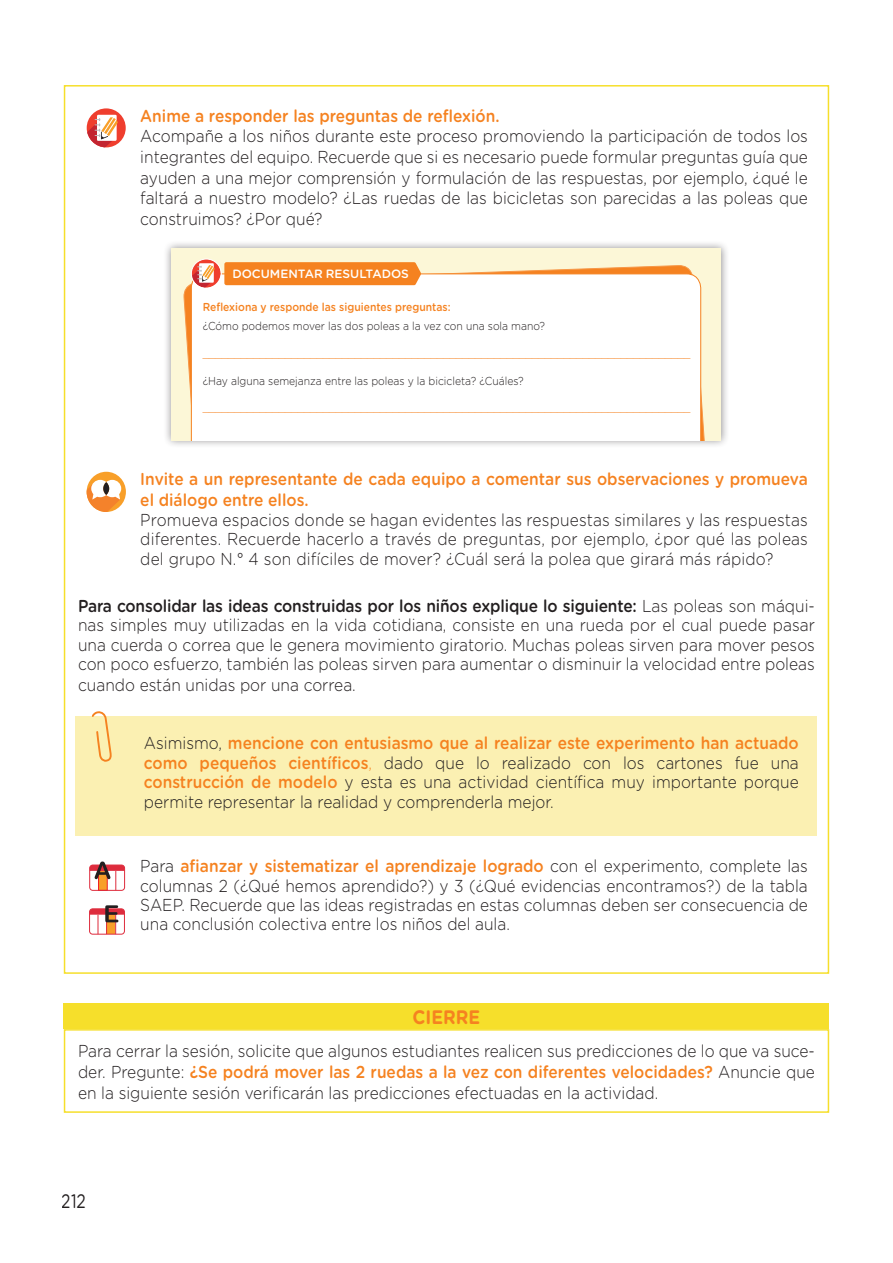
<style>
.page{position:relative;width:893px;height:1263px;background:#fff}
.page>*{position:absolute;margin:0;border:0;box-sizing:border-box;transform-origin:0 0}
.t1{font:700 19.5px "Gotham Rounded";color:#f58220;scale:.9 1}
.t2{font:19.5px "Gotham Rounded";color:#231f20;scale:.8 1}
.t3{font:300 17.25px/19.5px "Gotham Rounded";color:#231f20;text-align:justify;scale:.9 1}
.t4{font:500 17.25px/20.7px "Gotham Rounded";color:#f58220;scale:.9 1}
.t5{font:500 12px "Gotham Rounded";color:#fff}
.t6{font:300 11.55px "Gotham Rounded";color:#f58220;scale:.9 1}
.t7{font:300 11.55px "Gotham Rounded";color:#231f20;scale:.9 1}
.t8{font:500 11.55px "Gotham Rounded";color:#f58220;scale:.9 1}
.s1{font-weight:500}
.s2{font-weight:500;color:#f58220}
.s3{color:#f58220}
</style>
<div class="page">
<svg style="left:87px;top:108px;width:39px;height:39px"></svg>
<svg style="left:87px;top:115px;width:31px;height:32px"></svg>
<div style="left:163px;top:240px;width:567px;height:208px;background:#231f20;opacity:.5"></div>
<div style="left:172px;top:248px;width:549px;height:192px;background:#fcf7d7"></div>
<svg style="left:183px;top:265px;width:522px;height:175px"></svg>
<div style="left:191px;top:273px;width:510px;height:167px;background:#fff"></div>
<div style="left:224px;top:262px;width:197px;height:23px;background:#f58220"></div>
<svg style="left:191px;top:259px;width:30px;height:29px"></svg>
<div style="left:199px;top:263px;width:15px;height:20px;background:#fff"></div>
<svg style="left:191px;top:265px;width:24px;height:23px"></svg>
<div style="left:191px;top:259px;width:31px;height:30px;border:1px solid #fff;border-radius:50%"></div>
<div style="left:87px;top:472px;width:39px;height:40px;background:#f89f29;border-radius:50%"></div>
<svg style="left:87px;top:480px;width:34px;height:32px"></svg>
<div style="left:103px;top:482px;width:6px;height:13px;background:#231f20;border-radius:50%"></div>
<div style="left:76px;top:716px;width:741px;height:119px;background:#fbf0b2"></div>
<svg style="left:90px;top:711px;width:23px;height:52px"></svg>
<div style="left:88px;top:864px;width:38px;height:28px;border:3px solid #fff;border-radius:3px"></div>
<div style="left:89px;top:864px;width:36px;height:27px;border:1px solid #de2c3d;border-radius:3px"></div>
<svg style="left:90px;top:861px;width:35px;height:29px"></svg>
<div style="left:88px;top:907px;width:38px;height:28px;border:3px solid #fff;border-radius:3px"></div>
<div style="left:89px;top:908px;width:36px;height:27px;border:1px solid #de2c3d;border-radius:3px"></div>
<svg style="left:90px;top:905px;width:34px;height:29px"></svg>
<div style="left:64px;top:1003px;width:765px;height:26px;background:#f6df2b"></div>
<div style="left:64px;top:1029px;width:765px;height:84px;border:2px solid #f6df2b"></div>
<p class="t4" style="left:140px;top:104px;width:401px">Anime a responder las preguntas de reflexión.</p>
<p class="t3" style="left:140px;top:125px;width:743px;line-height:20.7px">Acompañe a los niños durante este proceso promoviendo la participación de todos los integrantes del equipo. Recuerde que si es necesario puede formular preguntas guía que ayuden a una mejor comprensión y formulación de las respuestas, por ejemplo, ¿qué le faltará a nuestro modelo? ¿Las ruedas de las bicicletas son parecidas a las poleas que construimos? ¿Por qué?</p>
<p class="t5" style="left:232px;top:265px;width:178px">DOCUMENTAR RESULTADOS</p>
<p class="t8" style="left:203px;top:298px;width:277px">Reflexiona y responde las siguientes preguntas:</p>
<p class="t7" style="left:203px;top:318px;width:382px">¿Cómo podemos mover las dos poleas a la vez con una sola mano?</p>
<p class="t6" style="left:203px;top:345px;width:543px">_____________________________________________________________________________</p>
<p class="t7" style="left:203px;top:373px;width:358px">¿Hay alguna semejanza entre las poleas y la bicicleta? ¿Cuáles?</p>
<p class="t6" style="left:203px;top:399px;width:543px">_____________________________________________________________________________</p>
<p class="t4" style="left:140px;top:468px;width:743px">Invite a un representante de cada equipo a comentar sus observaciones y promueva el diálogo entre ellos.</p>
<p class="t3" style="left:140px;top:509px;width:743px">Promueva espacios donde se hagan evidentes las respuestas similares y las respuestas diferentes. Recuerde hacerlo a través de preguntas, por ejemplo, ¿por qué las poleas del grupo N.° 4 son difíciles de mover? ¿Cuál será la polea que girará más rápido?</p>
<p class="t3" style="left:78px;top:595px;width:820px"><span class="s1">Para consolidar las ideas construidas por los niños explique lo siguiente:</span> Las poleas son máqui&shy;nas simples muy utilizadas en la vida cotidiana, consiste en una rueda por el cual puede pasar una cuerda o correa que le genera movimiento giratorio. Muchas poleas sirven para mover pesos con poco esfuerzo, también las poleas sirven para aumentar o disminuir la velocidad entre poleas cuando están unidas por una correa.</p>
<p class="t3" style="left:144px;top:733px;width:729px">Asimismo, <span class="s2">mencione con entusiasmo que al realizar este experimento han actuado como pequeños científicos</span><span class="s3">,</span> dado que lo realizado con los cartones fue una <span class="s2">construcción de modelo</span> y esta es una actividad científica muy importante porque permite representar la realidad y comprenderla mejor.</p>
<p class="t3" style="left:140px;top:855px;width:743px">Para <span class="s2">afianzar y sistematizar el aprendizaje logrado</span> con el experimento, complete las columnas 2 (¿Qué hemos aprendido?) y 3 (¿Qué evidencias encontramos?) de la tabla SAEP. Recuerde que las ideas registradas en estas columnas deben ser consecuencia de una conclusión colectiva entre los niños del aula.</p>
<p class="t1" style="left:413px;top:1003px;width:77px">CIERRE</p>
<p class="t3" style="left:78px;top:1040px;width:820px;line-height:20.7px">Para cerrar la sesión, solicite que algunos estudiantes realicen sus predicciones de lo que va suce&shy;der. Pregunte: <span class="s2">¿Se podrá mover las 2 ruedas a la vez con diferentes velocidades?</span> Anuncie que en la siguiente sesión verificarán las predicciones efectuadas en la actividad.</p>
<p class="t2" style="left:62px;top:1188px;width:32px">212</p>
</div>
